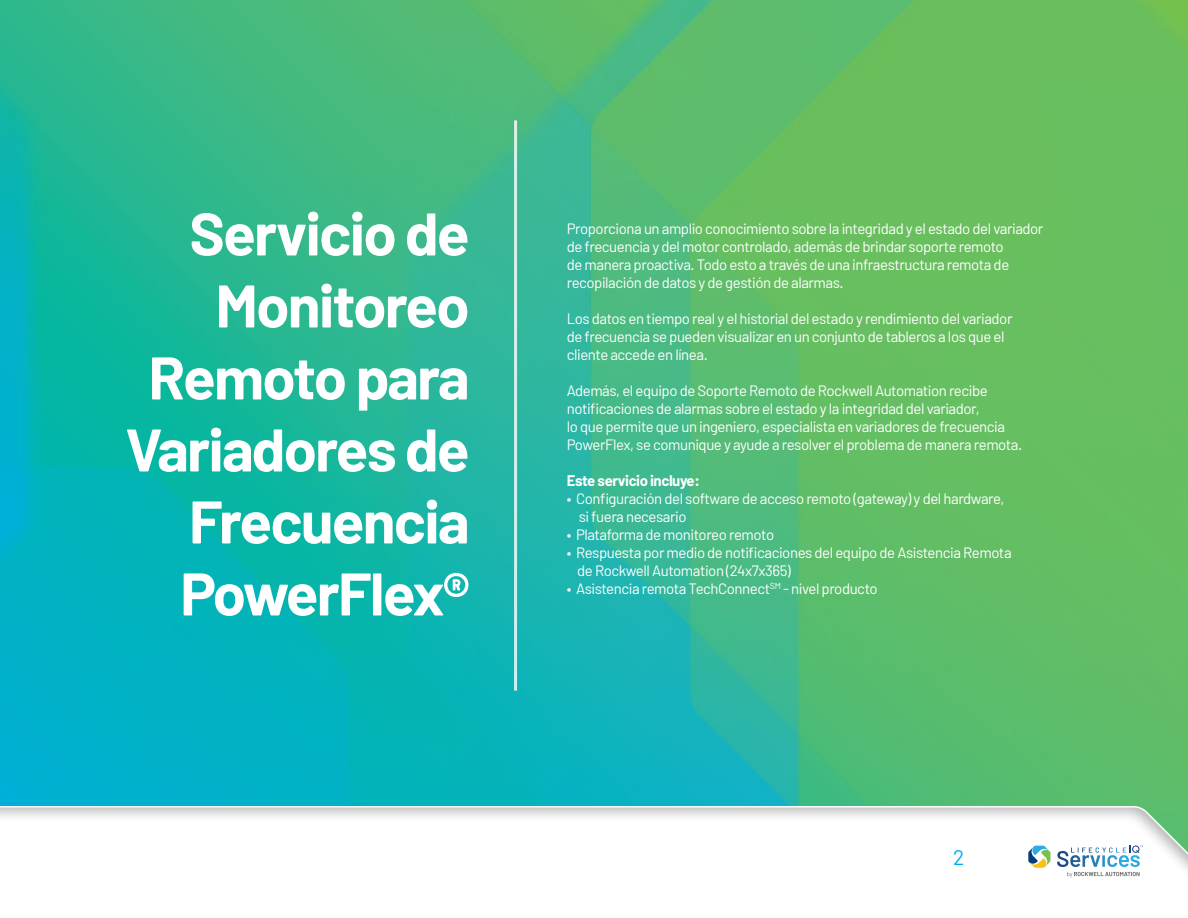
<style>
.page{position:relative;width:1188px;height:918px;background:#fff}
.page>*{position:absolute;margin:0;border:0;box-sizing:border-box;transform-origin:0 0}
.t1{font:700 60px/72px "Barlow";letter-spacing:-.03em;color:#fff;text-align:right}
.t2{font:21px "Barlow";color:#00aeef}
.t3{font:15px/18px "Barlow";letter-spacing:-.03em;color:#fff}
.t4{font:700 15px "Barlow";letter-spacing:-.03em;color:#fff}
</style>
<div class="page">
<img style="left:0;top:0;width:1188px;height:795px">
<hr style="left:514px;top:120px;width:3px;height:571px;background:#fff">
<div style="left:0;top:795px;width:1188px;height:123px;background:#000;opacity:.3"></div>
<svg style="left:0;top:805px;width:1188px;height:113px"></svg>
<svg style="left:1028px;top:846px;width:22px;height:22px"></svg>
<svg style="left:1057px;top:846px;width:86px;height:31px"></svg>
<h1 class="t1" style="left:125px;top:197px;width:346px">Servicio de<br>Monitoreo<br>Remoto para<br>Variadores de<br>Frecuencia<br>PowerFlex®</h1>
<p class="t3" style="left:567px;top:219px;width:478px">Proporciona un amplio conocimiento sobre la integridad y el estado del variador de frecuencia y del motor controlado, además de brindar soporte remoto<br>de manera proactiva. Todo esto a través de una infraestructura remota de recopilación de datos y de gestión de alarmas.</p>
<p class="t3" style="left:567px;top:309px;width:447px">Los datos en tiempo real y el historial del estado y rendimiento del variador de frecuencia se pueden visualizar en un conjunto de tableros a los que el cliente accede en línea.</p>
<p class="t3" style="left:567px;top:381px;width:457px">Además, el equipo de Soporte Remoto de Rockwell Automation recibe notificaciones de alarmas sobre el estado y la integridad del variador,<br>lo que permite que un ingeniero, especialista en variadores de frecuencia PowerFlex, se comunique y ayude a resolver el problema de manera remota.</p>
<p class="t4" style="left:567px;top:471px;width:135px">Este servicio incluye:</p>
<p class="t3" style="left:579px;top:489px;width:427px;text-indent:-12px">• Configuración del software de acceso remoto (gateway) y del hardware, si fuera necesario</p>
<p class="t3" style="left:567px;top:525px;width:209px">• Plataforma de monitoreo remoto</p>
<p class="t3" style="left:577px;top:543px;width:436px;text-indent:-10px">• Respuesta por medio de notificaciones del equipo de Asistencia Remota de Rockwell Automation (24x7x365)</p>
<p class="t3" style="left:567px;top:579px;width:312px">• Asistencia remota TechConnect<sup>SM</sup> - nivel producto</p>
<h2 class="t2" style="left:953px;top:844px;width:13px">2</h2>
</div>
